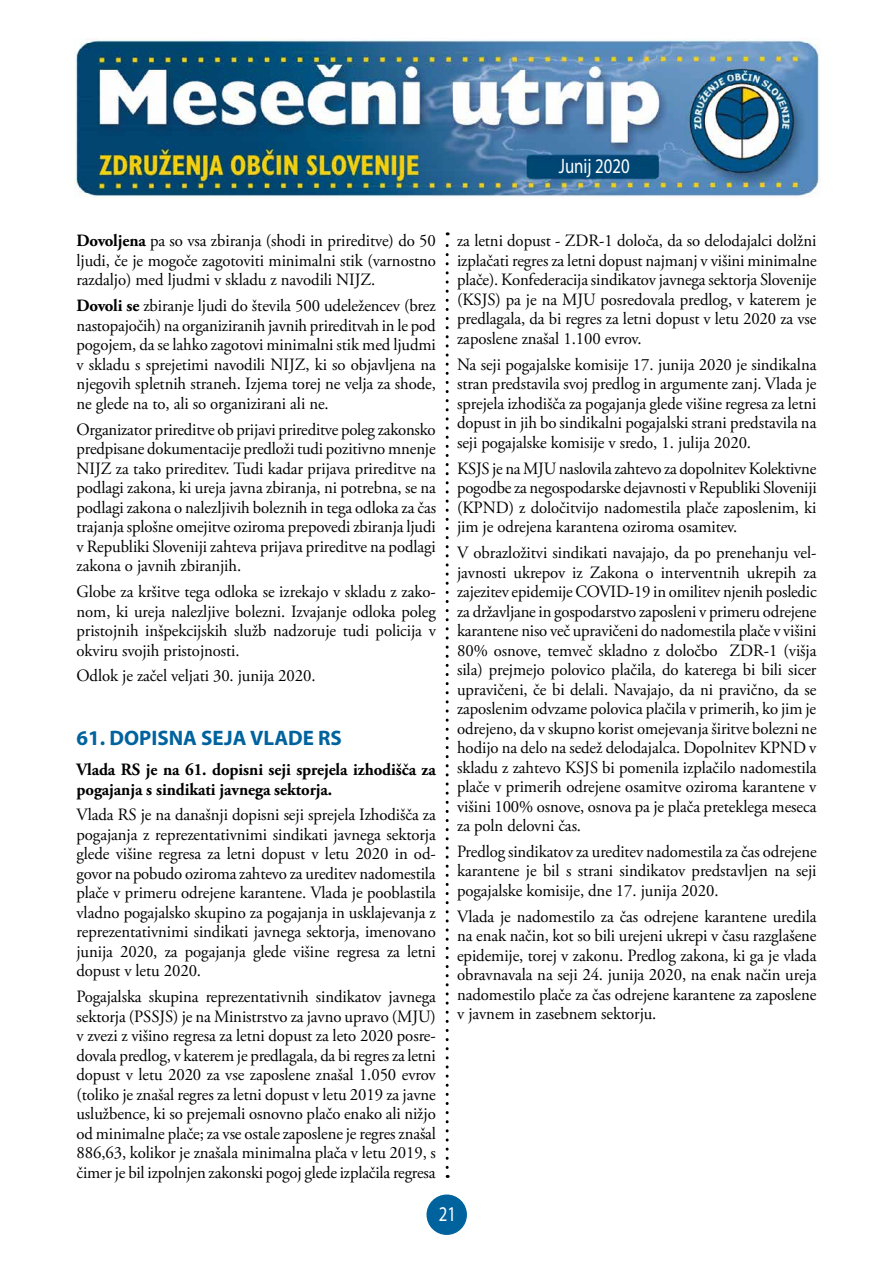
<style>
.page{position:relative;width:893px;height:1263px;background:#fff}
.page>*{position:absolute;margin:0;border:0;box-sizing:border-box;transform-origin:0 0}
.t1{font:700 21px "Myriad Pro";color:#00639e}
.t2{font:21px "Myriad Pro";color:#fff;scale:.8 1}
.t3{font:17.25px/19.5px "Adobe Garamond Pro";letter-spacing:-.005em;color:#000;text-align:justify}
.t4{font:700 17.25px/19.5px "Adobe Garamond Pro";letter-spacing:-.005em;color:#000}
.s1{font-weight:700}
</style>
<div class="page">
<div style="left:426px;top:1194px;width:41px;height:41px;background:#00639e;border-radius:50%"></div>
<img style="left:74px;top:39px;width:746px;height:159px">
<svg style="left:446px;top:232px;width:3px;height:935px"></svg>
<p class="t2" style="left:559px;top:153px;width:90px">Junij 2020</p>
<p class="t3" style="left:76px;top:232px;width:361px"><span class="s1">Dovoljena</span> pa so vsa zbiranja (shodi in prireditve) do 50 ljudi, če je mogoče zagotoviti minimalni stik (varnostno razdaljo) med ljudmi v skladu z navodili NIJZ.</p>
<p class="t3" style="left:76px;top:297px;width:361px"><span class="s1">Dovoli se</span> zbiranje ljudi do števila 500 udeležencev (brez nastopajočih) na organiziranih javnih prireditvah in le pod pogojem, da se lahko zagotovi minimalni stik med ljudmi v skladu s sprejetimi navodili NIJZ, ki so objavljena na njegovih spletnih straneh. Izjema torej ne velja za shode, ne glede na to, ali so organizirani ali ne.</p>
<p class="t3" style="left:76px;top:420px;width:361px">Organizator prireditve ob prijavi prireditve poleg zakonsko predpisane dokumentacije predloži tudi pozitivno mnenje NIJZ za tako prireditev. Tudi kadar prijava prireditve na podlagi zakona, ki ureja javna zbiranja, ni potrebna, se na podlagi zakona o nalezljivih boleznih in tega odloka za čas trajanja splošne omejitve oziroma prepovedi zbiranja ljudi v Republiki Sloveniji zahteva prijava prireditve na podlagi zakona o javnih zbiranjih.</p>
<p class="t3" style="left:76px;top:582px;width:361px">Globe za kršitve tega odloka se izrekajo v skladu z zako&shy;nom, ki ureja nalezljive bolezni. Izvajanje odloka poleg pristojnih inšpekcijskih služb nadzoruje tudi policija v okviru svojih pristojnosti.</p>
<p class="t3" style="left:76px;top:667px;width:241px">Odlok je začel veljati 30. junija 2020.</p>
<p class="t1" style="left:76px;top:724px;width:267px">61. DOPISNA SEJA VLADE RS</p>
<p class="t4" style="left:76px;top:760px;width:361px">Vlada RS je na 61. dopisni seji sprejela izhodišča za pogajanja s sindikati javnega sektorja.</p>
<p class="t3" style="left:76px;top:806px;width:361px">Vlada RS je na današnji dopisni seji sprejela Izhodišča za pogajanja z reprezentativnimi sindikati javnega sektorja glede višine regresa za letni dopust v letu 2020 in od&shy;govor na pobudo oziroma zahtevo za ureditev nadomestila plače v primeru odrejene karantene. Vlada je pooblastila vladno pogajalsko skupino za pogajanja in usklajevanja z reprezentativnimi sindikati javnega sektorja, imenovano junija 2020, za pogajanja glede višine regresa za letni dopust v letu 2020.</p>
<p class="t3" style="left:76px;top:988px;width:361px">Pogajalska skupina reprezentativnih sindikatov javnega sektorja (PSSJS) je na Ministrstvo za javno upravo (MJU) v zvezi z višino regresa za letni dopust za leto 2020 posre&shy;dovala predlog, v katerem je predlagala, da bi regres za letni dopust v letu 2020 za vse zaposlene znašal 1.050 evrov (toliko je znašal regres za letni dopust v letu 2019 za javne uslužbence, ki so prejemali osnovno plačo enako ali nižjo od minimalne plače; za vse ostale zaposlene je regres znašal 886,63, kolikor je znašala minimalna plača v letu 2019, s čimer je bil izpolnjen zakonski pogoj glede izplačila regresa</p>
<p class="t3" style="left:457px;top:232px;width:361px">za letni dopust - ZDR-1 določa, da so delodajalci dolžni izplačati regres za letni dopust najmanj v višini minimalne plače). Konfederacija sindikatov javnega sektorja Slovenije (KSJS) pa je na MJU posredovala predlog, v katerem je predlagala, da bi regres za letni dopust v letu 2020 za vse zaposlene znašal 1.100 evrov.</p>
<p class="t3" style="left:457px;top:355px;width:361px">Na seji pogajalske komisije 17. junija 2020 je sindikalna stran predstavila svoj predlog in argumente zanj. Vlada je sprejela izhodišča za pogajanja glede višine regresa za letni dopust in jih bo sindikalni pogajalski strani predstavila na seji pogajalske komisije v sredo, 1. julija 2020.</p>
<p class="t3" style="left:457px;top:459px;width:361px">KSJS je na MJU naslovila zahtevo za dopolnitev Kolektivne pogodbe za negospodarske dejavnosti v Republiki Sloveniji (KPND) z določitvijo nadomestila plače zaposlenim, ki jim je odrejena karantena oziroma osamitev.</p>
<p class="t3" style="left:457px;top:543px;width:361px">V obrazložitvi sindikati navajajo, da po prenehanju vel&shy;javnosti ukrepov iz Zakona o interventnih ukrepih za zajezitev epidemije COVID-19 in omilitev njenih posledic za državljane in gospodarstvo zaposleni v primeru odrejene karantene niso več upravičeni do nadomestila plače v višini 80% osnove, temveč skladno z določbo ZDR-1 (višja sila) prejmejo polovico plačila, do katerega bi bili sicer upravičeni, če bi delali. Navajajo, da ni pravično, da se zaposlenim odvzame polovica plačila v primerih, ko jim je odrejeno, da v skupno korist omejevanja širitve bolezni ne hodijo na delo na sedež delodajalca. Dopolnitev KPND v skladu z zahtevo KSJS bi pomenila izplačilo nadomestila plače v primerih odrejene osamitve oziroma karantene v višini 100% osnove, osnova pa je plača preteklega meseca za poln delovni čas.</p>
<p class="t3" style="left:457px;top:842px;width:361px">Predlog sindikatov za ureditev nadomestila za čas odrejene karantene je bil s strani sindikatov predstavljen na seji pogajalske komisije, dne 17. junija 2020.</p>
<p class="t3" style="left:457px;top:907px;width:361px">Vlada je nadomestilo za čas odrejene karantene uredila na enak način, kot so bili urejeni ukrepi v času razglašene epidemije, torej v zakonu. Predlog zakona, ki ga je vlada obravnavala na seji 24. junija 2020, na enak način ureja nadomestilo plače za čas odrejene karantene za zaposlene v javnem in zasebnem sektorju.</p>
<p class="t2" style="left:439px;top:1201px;width:23px">21</p>
</div>
